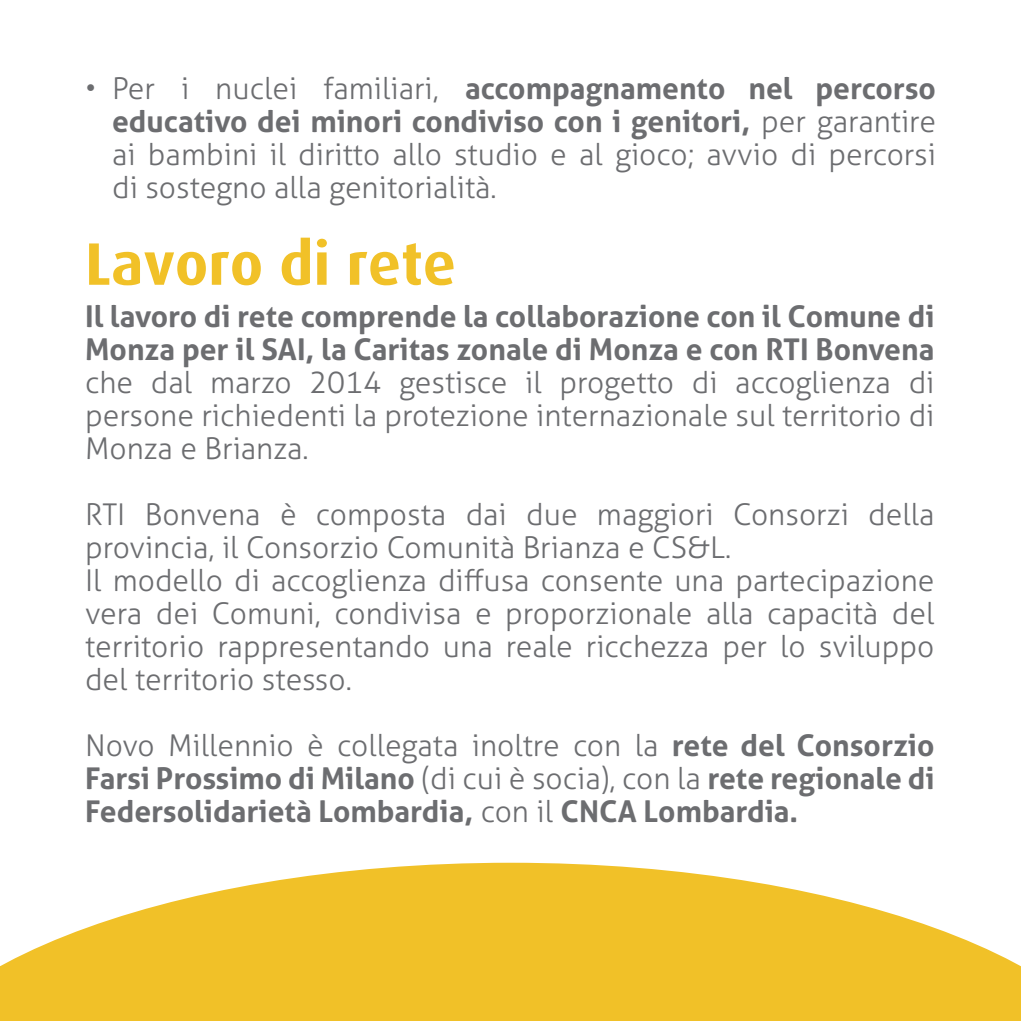
<style>
.page{position:relative;width:1021px;height:1021px;background:#fff}
.page>*{position:absolute;margin:0;border:0;box-sizing:border-box;transform-origin:0 0}
.t1{font:700 60px "Dax";color:#f1c128}
.t2{font:300 30px/33px "Aller";color:#6c6d70;text-align:justify}
.t3{font:700 30px/33px "Aller";color:#6c6d70}
.s1{font-weight:700}
.s2{font-weight:300}
</style>
<div class="page">
<svg style="left:0;top:862px;width:1020px;height:158px;fill:#f1c128"></svg>
<p class="t2" style="left:112px;top:72px;width:825px;text-indent:-27px">• Per i nuclei familiari, <span class="s1">accompagnamento nel percorso educativo dei minori condiviso con i genitori,</span> per garantire ai bambini il diritto allo studio e al gioco; avvio di percorsi di sostegno alla genitorialità.</p>
<h1 class="t1" style="left:85px;top:230px;width:372px">Lavoro di rete</h1>
<p class="t3" style="left:85px;top:300px;width:851px">Il lavoro di rete comprende la collaborazione con il Comune di<br>Monza per il SAI, la Caritas zonale di Monza e con RTI Bonvena</p>
<p class="t2" style="left:85px;top:366px;width:850px">che dal marzo 2014 gestisce il progetto di accoglienza di persone richiedenti la protezione internazionale sul territorio di Monza e Brianza.</p>
<p class="t2" style="left:85px;top:498px;width:851px;text-align:left">RTI Bonvena è composta dai due maggiori Consorzi della provincia, il Consorzio Comunità Brianza e CS&amp;L.<br>Il modello di accoglienza diffusa consente una partecipazione vera dei Comuni, condivisa e proporzionale alla capacità del territorio rappresentando una reale ricchezza per lo sviluppo del territorio stesso.</p>
<p class="t3" style="left:85px;top:729px;width:851px;text-align:justify"><span class="s2">Novo Millennio è collegata inoltre con la</span> rete del Consorzio Farsi Prossimo di Milano <span class="s2">(di cui è socia), con la</span> rete regionale di Federsolidarietà Lombardia, <span class="s2">con il</span> CNCA Lombardia.</p>
</div>
